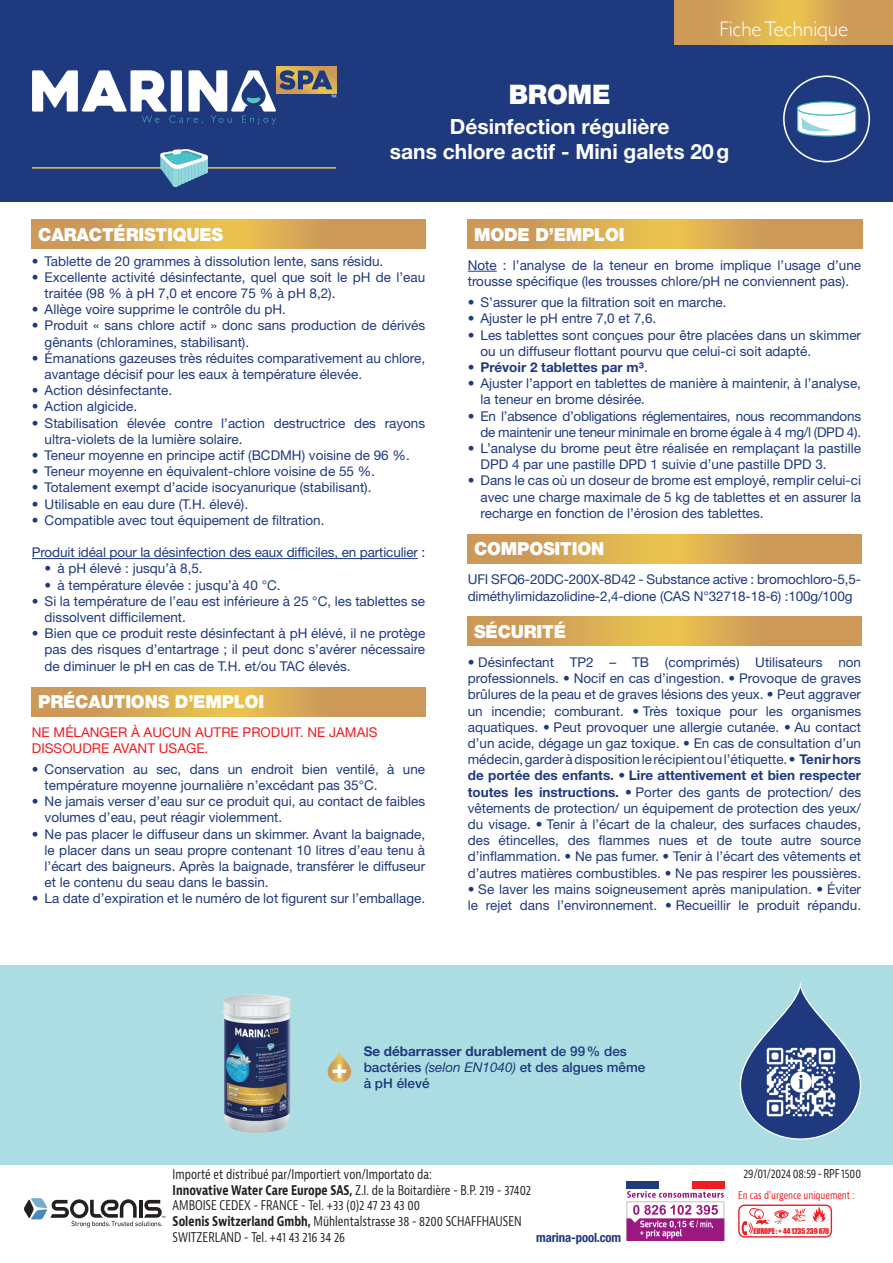
<style>
.page{position:relative;width:893px;height:1263px;background:#fff}
.page>*{position:absolute;margin:0;border:0;box-sizing:border-box;transform-origin:0 0}
.t1{font:900 27px "Helvetica Neue LT Std";letter-spacing:-.01em;color:#fff}
.t2{font:700 condensed 26.85px "Helvetica Neue LT Std";color:#fff}
.t3{font:700 21px/25.2px "Helvetica Neue LT Std";color:#fff;text-align:center}
.t4{font:300 21px "Gill Sans";color:#fff}
.t5{font:900 18px "Helvetica Neue LT Std";letter-spacing:-.01em;color:#fff}
.t6{font:13.5px/16.2px "Helvetica Neue LT Std";color:#1e397d}
.t7{font:13.5px/16.2px "Helvetica Neue LT Std";letter-spacing:-.02em;color:#1e397d;text-align:right}
.t8{font:500 13.5px/16.2px "Helvetica Neue LT Std";color:#1e397d}
.t9{font:13.5px/16.2px "Helvetica Neue LT Std";color:#ee1d23}
.t10{font:700 13.5px "Helvetica Neue LT Std";color:#1e397d}
.t11{font:condensed 13.05px/15.8px "Bernina Sans";color:#231f20;scale:.85 1}
.t12{font:700 condensed 12.75px "Helvetica Neue LT Std";letter-spacing:-.01em;color:#1e397d}
.t13{font:condensed 12px "Bernina Sans";letter-spacing:-.005em;color:#231f20;scale:.85 1}
.t14{font:condensed 10.5px "Bernina Sans";color:#ee1d23;scale:.85 1}
.t15{font:7.35px "Impact";letter-spacing:-.02em;color:#ee1d23}
.s1{font-weight:400}
.s2{font-weight:700}
.s3{font-weight:400;font-style:italic}
</style>
<div class="page">
<svg style="left:738px;top:1204px;width:94px;height:33px"></svg>
<svg style="left:626px;top:1191px;width:98px;height:50px"></svg>
<svg style="left:24px;top:1198px;width:141px;height:29px"></svg>
<div style="left:626px;top:1181px;width:33px;height:7px;background:#1e397d"></div>
<div style="left:692px;top:1181px;width:32px;height:7px;background:#ee1d23"></div>
<div style="left:0;top:965px;width:893px;height:200px;background:#abdde2"></div>
<img style="left:222px;top:994px;width:70px;height:140px">
<svg style="left:328px;top:1052px;width:23px;height:30px"></svg>
<svg style="left:739px;top:983px;width:122px;height:157px"></svg>
<img style="left:763px;top:1043px;width:77px;height:77px">
<div style="left:0;top:0;width:893px;height:202px;background:#1e397d"></div>
<svg style="left:675px;top:0;width:218px;height:45px;background:#d6a755"></svg>
<svg style="left:32px;top:66px;width:304px;height:59px"></svg>
<hr style="left:32px;top:167px;width:304px;height:2px;background:#ecc24e">
<svg style="left:160px;top:149px;width:48px;height:38px"></svg>
<div style="left:783px;top:75px;width:87px;height:87px;border:2px solid #fff;border-radius:50%"></div>
<svg style="left:797px;top:101px;width:59px;height:36px;background:#c8dfe7"></svg>
<hr style="left:32px;top:558px;width:386px;height:1px;background:#1e397d">
<svg style="left:32px;top:220px;width:394px;height:29px;background:#d5a655"></svg>
<svg style="left:32px;top:687px;width:394px;height:29px;background:#d5a655"></svg>
<svg style="left:468px;top:271px;width:29px;height:1px"></svg>
<svg style="left:468px;top:220px;width:395px;height:29px;background:#d5a655"></svg>
<svg style="left:468px;top:534px;width:394px;height:29px;background:#d5a655"></svg>
<svg style="left:468px;top:617px;width:394px;height:29px;background:#d5a655"></svg>
<h3 class="t4" style="left:719px;top:12px;width:130px">Fiche Technique</h3>
<h1 class="t1" style="left:509px;top:78px;width:103px">BROME</h1>
<h3 class="t3" style="left:390px;top:113px;width:341px">Désinfection régulière<br>sans chlore actif - Mini galets 20g</h3>
<h3 class="t5" style="left:38px;top:223px;width:186px">CARACTÉRISTIQUES</h3>
<p class="t6" style="left:32px;top:252px;width:353px">• Tablette de 20 grammes à dissolution lente, sans résidu.</p>
<p class="t6" style="left:45px;top:269px;width:382px;text-indent:-13px">• Excellente activité désinfectante, quel que soit le pH de l’eau traitée (98 % à pH 7,0 et encore 75 % à pH 8,2).</p>
<p class="t6" style="left:32px;top:301px;width:256px">• Allège voire supprime le contrôle du pH.</p>
<p class="t6" style="left:45px;top:317px;width:382px;text-indent:-13px">• Produit « sans chlore actif » donc sans production de dérivés gênants (chloramines, stabilisant).</p>
<p class="t6" style="left:45px;top:350px;width:382px;text-indent:-13px">• Émanations gazeuses très réduites comparativement au chlore, avantage décisif pour les eaux à température élevée.</p>
<p class="t6" style="left:32px;top:382px;width:142px">• Action désinfectante.</p>
<p class="t6" style="left:32px;top:398px;width:107px">• Action algicide.</p>
<p class="t6" style="left:45px;top:414px;width:382px;text-indent:-13px">• Stabilisation élevée contre l’action destructrice des rayons ultra-violets de la lumière solaire.</p>
<p class="t6" style="left:32px;top:447px;width:379px">• Teneur moyenne en principe actif (BCDMH) voisine de 96 %.</p>
<p class="t6" style="left:32px;top:463px;width:345px">• Teneur moyenne en équivalent-chlore voisine de 55 %.</p>
<p class="t6" style="left:32px;top:479px;width:341px">• Totalement exempt d’acide isocyanurique (stabilisant).</p>
<p class="t6" style="left:32px;top:495px;width:218px">• Utilisable en eau dure (T.H. élevé).</p>
<p class="t6" style="left:32px;top:512px;width:294px">• Compatible avec tout équipement de filtration.</p>
<p class="t6" style="left:32px;top:544px;width:395px">Produit idéal pour la désinfection des eaux difficiles, en particulier :</p>
<p class="t6" style="left:45px;top:560px;width:160px">• à pH élevé : jusqu’à 8,5.</p>
<p class="t6" style="left:45px;top:576px;width:237px">• à température élevée : jusqu’à 40 °C.</p>
<p class="t6" style="left:45px;top:593px;width:382px;text-indent:-13px">• Si la température de l’eau est inférieure à 25 °C, les tablettes se dissolvent difficilement.</p>
<p class="t6" style="left:45px;top:625px;width:382px;text-align:justify;text-indent:-13px">• Bien que ce produit reste désinfectant à pH élévé, il ne protège pas des risques d’entartrage ; il peut donc s’avérer nécessaire de diminuer le pH en cas de T.H. et/ou TAC élevés.</p>
<h3 class="t5" style="left:38px;top:691px;width:227px">PRÉCAUTIONS D’EMPLOI</h3>
<p class="t9" style="left:32px;top:723px;width:347px">NE MÉLANGER À AUCUN AUTRE PRODUIT. NE JAMAIS<br>DISSOUDRE AVANT USAGE.</p>
<p class="t6" style="left:45px;top:761px;width:382px;text-indent:-13px">• Conservation au sec, dans un endroit bien ventilé, à une température moyenne journalière n’excédant pas 35°C.</p>
<p class="t6" style="left:45px;top:793px;width:382px;text-indent:-13px">• Ne jamais verser d’eau sur ce produit qui, au contact de faibles volumes d’eau, peut réagir violemment.</p>
<p class="t6" style="left:45px;top:825px;width:382px;text-align:justify;text-indent:-13px">• Ne pas placer le diffuseur dans un skimmer. Avant la baignade, le placer dans un seau propre contenant 10 litres d’eau tenu à l’écart des baigneurs. Après la baignade, transférer le diffuseur et le contenu du seau dans le bassin.</p>
<p class="t6" style="left:32px;top:890px;width:395px">• La date d’expiration et le numéro de lot figurent sur l’emballage.</p>
<h3 class="t5" style="left:474px;top:223px;width:152px">MODE D’EMPLOI</h3>
<p class="t6" style="left:468px;top:257px;width:395px">Note : l’analyse de la teneur en brome implique l’usage d’une trousse spécifique (les trousses chlore/pH ne conviennent pas).</p>
<p class="t6" style="left:468px;top:294px;width:260px">• S’assurer que la filtration soit en marche.</p>
<p class="t6" style="left:468px;top:310px;width:190px">• Ajuster le pH entre 7,0 et 7,6.</p>
<p class="t6" style="left:480px;top:326px;width:382px;text-indent:-13px">• Les tablettes sont conçues pour être placées dans un skimmer ou un diffuseur flottant pourvu que celui-ci soit adapté.</p>
<p class="t10" style="left:468px;top:359px;width:182px"><span class="s1">•</span> Prévoir 2 tablettes par m³<span class="s1">.</span></p>
<p class="t6" style="left:480px;top:375px;width:382px;text-indent:-13px">• Ajuster l’apport en tablettes de manière à maintenir, à l’analyse, la teneur en brome désirée.</p>
<p class="t7" style="left:468px;top:407px;width:395px">• En l’absence d’obligations réglementaires, nous recommandons de maintenir une teneur minimale en brome égale à 4 mg/l (DPD 4).</p>
<p class="t6" style="left:480px;top:440px;width:382px;text-indent:-13px">• L’analyse du brome peut être réalisée en remplaçant la pastille<br>DPD 4 par une pastille DPD 1 suivie d’une pastille DPD 3.</p>
<p class="t6" style="left:480px;top:472px;width:382px;text-align:justify;text-indent:-13px">• Dans le cas où un doseur de brome est employé, remplir celui-ci avec une charge maximale de 5 kg de tablettes et en assurer la recharge en fonction de l’érosion des tablettes.</p>
<h3 class="t5" style="left:474px;top:538px;width:132px">COMPOSITION</h3>
<p class="t6" style="left:468px;top:571px;width:395px">UFI SFQ6-20DC-200X-8D42 - Substance active : bromochloro-5,5- diméthylimidazolidine-2,4-dione (CAS N°32718-18-6) :100g/100g</p>
<h3 class="t5" style="left:474px;top:621px;width:93px">SÉCURITÉ</h3>
<p class="t6" style="left:468px;top:654px;width:395px;text-align:justify">• Désinfectant TP2 – TB (comprimés) Utilisateurs non professionnels. • Nocif en cas d’ingestion. • Provoque de graves brûlures de la peau et de graves lésions des yeux. • Peut aggraver un incendie; comburant. • Très toxique pour les organismes aquatiques. • Peut provoquer une allergie cutanée. • Au contact d’un acide, dégage un gaz toxique. • En cas de consultation d’un médecin, garder à disposition le récipient ou l’étiquette. • <span class="s2">Tenir hors de portée des enfants. • Lire attentivement et bien respecter toutes les instructions.</span> • Porter des gants de protection/ des vêtements de protection/ un équipement de protection des yeux/ du visage. • Tenir à l’écart de la chaleur, des surfaces chaudes, des étincelles, des flammes nues et de toute autre source d’inflammation. • Ne pas fumer. • Tenir à l’écart des vêtements et d’autres matières combustibles. • Ne pas respirer les poussières.</p>
<p class="t6" style="left:468px;top:881px;width:395px">• Se laver les mains soigneusement après manipulation. • Éviter le rejet dans l’environnement. • Recueillir le produit répandu.</p>
<h2 class="t2" style="left:331px;top:1052px;width:18px">+</h2>
<p class="t8" style="left:364px;top:1043px;width:283px"><span class="s2">Se débarrasser durablement</span> de 99% des bactéries <span class="s3">(selon EN1040)</span> et des algues même à pH élevé</p>
<p class="t11" style="left:173px;top:1167px;width:423px">Importé et distribué par/Importiert von/Importato da:<br><span class="s2">Innovative Water Care Europe SAS,</span> Z.I. de la Boitardière - B.P. 219 - 37402<br>AMBOISE CEDEX - FRANCE - Tel. +33 (0)2 47 23 43 00<br><span class="s2">Solenis Switzerland Gmbh,</span> Mühlentalstrasse 38 - 8200 SCHAFFHAUSEN SWITZERLAND - Tel. +41 43 216 34 26</p>
<p class="t13" style="left:743px;top:1166px;width:140px">29/01/2024 08:59 - RPF 1500</p>
<p class="t14" style="left:738px;top:1189px;width:139px">En cas d’urgence uniquement :</p>
<p class="t15" style="left:754px;top:1225px;width:77px">EUROPE : + 44 1235 239 670</p>
<p class="t12" style="left:536px;top:1229px;width:86px">marina-pool.com</p>
</div>
